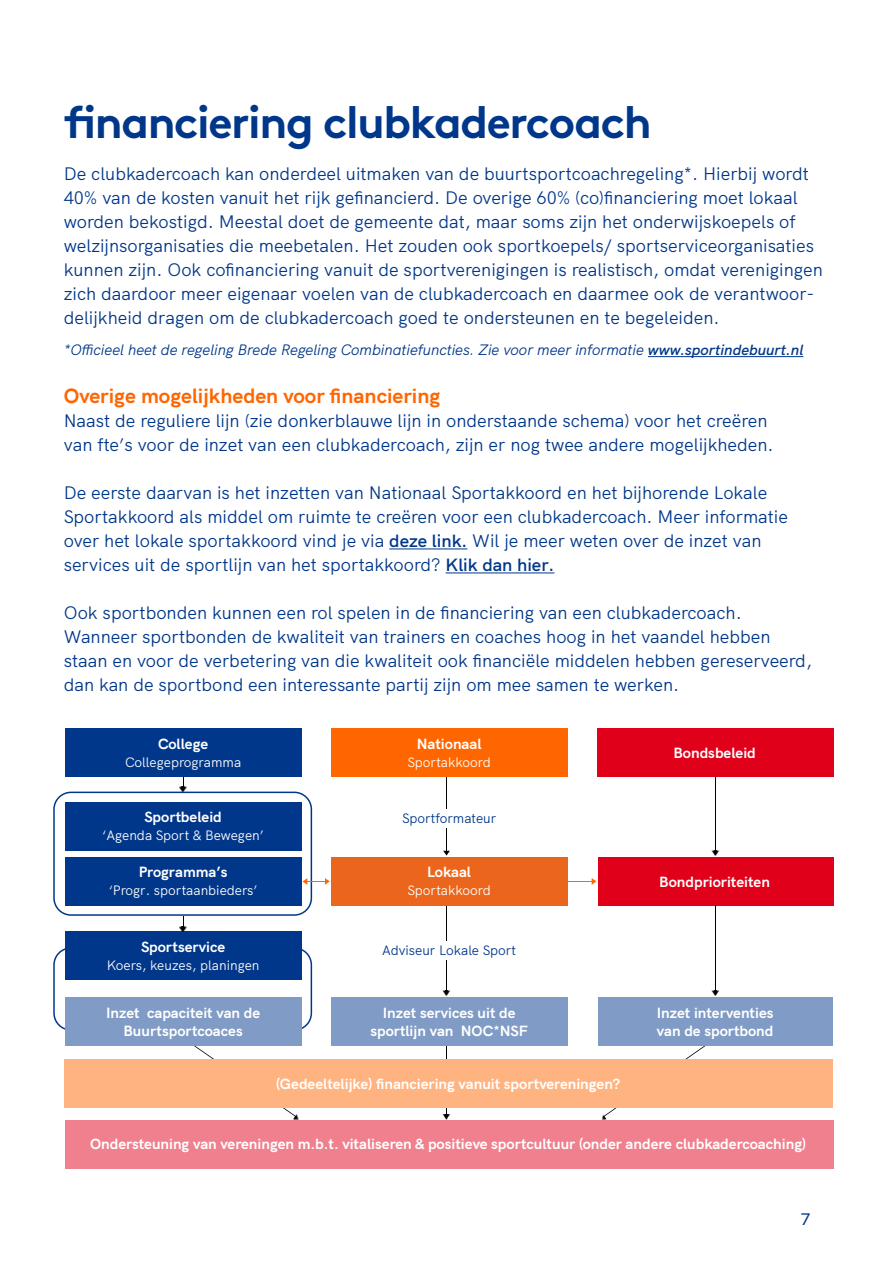
<style>
.page{position:relative;width:893px;height:1263px;background:#fff}
.page>*{position:absolute;margin:0;border:0;box-sizing:border-box;transform-origin:0 0}
.t1{font:700 45px "Brown";letter-spacing:-.03em;color:#00378a}
.t2{font:700 21px "HK Grotesk";color:#f60}
.t3{font:18px/24px "HK Grotesk";color:#00378a}
.t4{font:500 16.95px "HK Grotesk";color:#00378a}
.t5{font:700 15px/18px "HK Grotesk";color:#fff;text-align:center}
.t6{font:italic 15px "HK Grotesk";color:#00378a}
.t7{font:13.5px "HK Grotesk";color:#fff}
.t8{font:13.5px "HK Grotesk";color:#00378a}
.s1{font-weight:600}
</style>
<div class="page">
<hr style="left:446px;top:777px;width:1px;height:76px;background:#000">
<div style="left:426px;top:809px;width:41px;height:19px;background:#fff"></div>
<svg style="left:443px;top:991px;width:7px;height:5px"></svg>
<hr style="left:446px;top:906px;width:1px;height:87px;background:#000">
<svg style="left:598px;top:1046px;width:133px;height:74px"></svg>
<svg style="left:169px;top:1027px;width:133px;height:93px"></svg>
<svg style="left:443px;top:1114px;width:7px;height:5px"></svg>
<hr style="left:446px;top:1029px;width:1px;height:87px;background:#000">
<div style="left:65px;top:802px;width:236px;height:48px;background:#00378a"></div>
<div style="left:65px;top:857px;width:236px;height:49px;background:#00378a"></div>
<div style="left:65px;top:931px;width:236px;height:49px;background:#00378a"></div>
<div style="left:65px;top:997px;width:236px;height:49px;background:#809bc5"></div>
<div style="left:65px;top:728px;width:236px;height:49px;background:#00378a"></div>
<div style="left:53px;top:792px;width:259px;height:124px;border:2px solid #00378a;border-radius:17px"></div>
<hr style="left:648px;top:356px;width:155px;height:1px;background:#00378a">
<hr style="left:389px;top:548px;width:78px;height:1px;background:#00378a">
<hr style="left:446px;top:572px;width:108px;height:1px;background:#00378a">
<div style="left:331px;top:857px;width:236px;height:49px;background:#eb661c"></div>
<div style="left:598px;top:857px;width:235px;height:49px;background:#e1001a"></div>
<div style="left:331px;top:997px;width:236px;height:49px;background:#809bc5"></div>
<div style="left:598px;top:997px;width:234px;height:49px;background:#809bc5"></div>
<div style="left:331px;top:728px;width:236px;height:49px;background:#f60"></div>
<div style="left:597px;top:728px;width:236px;height:49px;background:#e1001a"></div>
<div style="left:64px;top:1059px;width:768px;height:48px;background:#ffb380"></div>
<div style="left:65px;top:1120px;width:768px;height:49px;background:#f0808d"></div>
<div style="left:426px;top:941px;width:41px;height:19px;background:#fff"></div>
<svg style="left:712px;top:851px;width:7px;height:5px"></svg>
<hr style="left:715px;top:777px;width:1px;height:76px;background:#000">
<svg style="left:712px;top:991px;width:7px;height:5px"></svg>
<hr style="left:715px;top:906px;width:1px;height:87px;background:#000">
<svg style="left:179px;top:777px;width:8px;height:15px"></svg>
<svg style="left:179px;top:916px;width:8px;height:15px"></svg>
<svg style="left:443px;top:851px;width:7px;height:4px"></svg>
<svg style="left:303px;top:878px;width:27px;height:7px"></svg>
<svg style="left:567px;top:878px;width:29px;height:7px"></svg>
<h1 class="t1" style="left:64px;top:86px;width:589px">financiering clubkadercoach</h1>
<p class="t3" style="left:64px;top:160px;width:761px">De clubkadercoach kan onderdeel uitmaken van de buurtsportcoachregeling*. Hierbij wordt 40% van de kosten vanuit het rijk gefinancierd. De overige 60% (co)financiering moet lokaal worden bekostigd. Meestal doet de gemeente dat, maar soms zijn het onderwijskoepels of welzijnsorganisaties die meebetalen. Het zouden ook sportkoepels/ sportserviceorganisaties kunnen zijn. Ook cofinanciering vanuit de sportverenigingen is realistisch, omdat verenigingen zich daardoor meer eigenaar voelen van de clubkadercoach en daarmee ook de verantwoor&shy;delijkheid dragen om de clubkadercoach goed te ondersteunen en te begeleiden.</p>
<p class="t6" style="left:64px;top:338px;width:741px">*Officieel heet de regeling Brede Regeling Combinatiefuncties. Zie voor meer informatie <span class="s1">www.sportindebuurt.nl</span></p>
<p class="t2" style="left:64px;top:379px;width:378px">Overige mogelijkheden voor financiering</p>
<p class="t3" style="left:64px;top:407px;width:711px">Naast de reguliere lijn (zie donkerblauwe lijn in onderstaande schema) voor het creëren van fte’s voor de inzet van een clubkadercoach, zijn er nog twee andere mogelijkheden.</p>
<p class="t3" style="left:64px;top:479px;width:726px">De eerste daarvan is het inzetten van Nationaal Sportakkoord en het bijhorende Lokale Sportakkoord als middel om ruimte te creëren voor een clubkadercoach. Meer informatie over het lokale sportakkoord vind je via <span class="s1">deze link.</span> Wil je meer weten over de inzet van services uit de sportlijn van het sportakkoord? <span class="s1">Klik dan hier.</span></p>
<p class="t3" style="left:64px;top:599px;width:750px">Ook sportbonden kunnen een rol spelen in de financiering van een clubkadercoach.<br>Wanneer sportbonden de kwaliteit van trainers en coaches hoog in het vaandel hebben staan en voor de verbetering van die kwaliteit ook financiële middelen hebben gereserveerd, dan kan de sportbond een interessante partij zijn om mee samen te werken.</p>
<p class="t5" style="left:158px;top:733px;width:52px">College</p>
<p class="t7" style="left:125px;top:751px;width:118px">Collegeprogramma</p>
<p class="t5" style="left:144px;top:806px;width:79px">Sportbeleid</p>
<p class="t7" style="left:103px;top:825px;width:163px">‘Agenda Sport &amp; Bewegen’</p>
<p class="t5" style="left:139px;top:862px;width:90px">Programma’s</p>
<p class="t7" style="left:109px;top:880px;width:150px">‘Progr. sportaanbieders’</p>
<p class="t5" style="left:417px;top:733px;width:66px">Nationaal</p>
<p class="t7" style="left:408px;top:751px;width:85px">Sportakkoord</p>
<p class="t8" style="left:402px;top:807px;width:96px">Sportformateur</p>
<p class="t5" style="left:427px;top:862px;width:46px">Lokaal</p>
<p class="t7" style="left:408px;top:880px;width:85px">Sportakkoord</p>
<p class="t5" style="left:673px;top:743px;width:84px">Bondsbeleid</p>
<p class="t5" style="left:659px;top:871px;width:112px">Bondprioriteiten</p>
<p class="t5" style="left:141px;top:936px;width:86px">Sportservice</p>
<p class="t7" style="left:107px;top:954px;width:154px">Koers, keuzes, planingen</p>
<p class="t5" style="left:106px;top:1002px;width:156px">Inzet capaciteit van de<br>Buurtsportcoaces</p>
<p class="t5" style="left:370px;top:1002px;width:159px">Inzet services uit de sportlijn van NOC*NSF</p>
<p class="t5" style="left:657px;top:1002px;width:118px;text-align:left">Inzet interventies van de sportbond</p>
<p class="t5" style="left:276px;top:1073px;width:345px">(Gedeeltelijke) financiering vanuit sportvereningen?</p>
<p class="t8" style="left:382px;top:940px;width:136px">Adviseur Lokale Sport</p>
<p class="t5" style="left:90px;top:1134px;width:717px">Ondersteuning van vereningen m.b.t. vitaliseren &amp; positieve sportcultuur (onder andere clubkadercoaching)</p>
<p class="t4" style="left:801px;top:1205px;width:11px">7</p>
</div>
